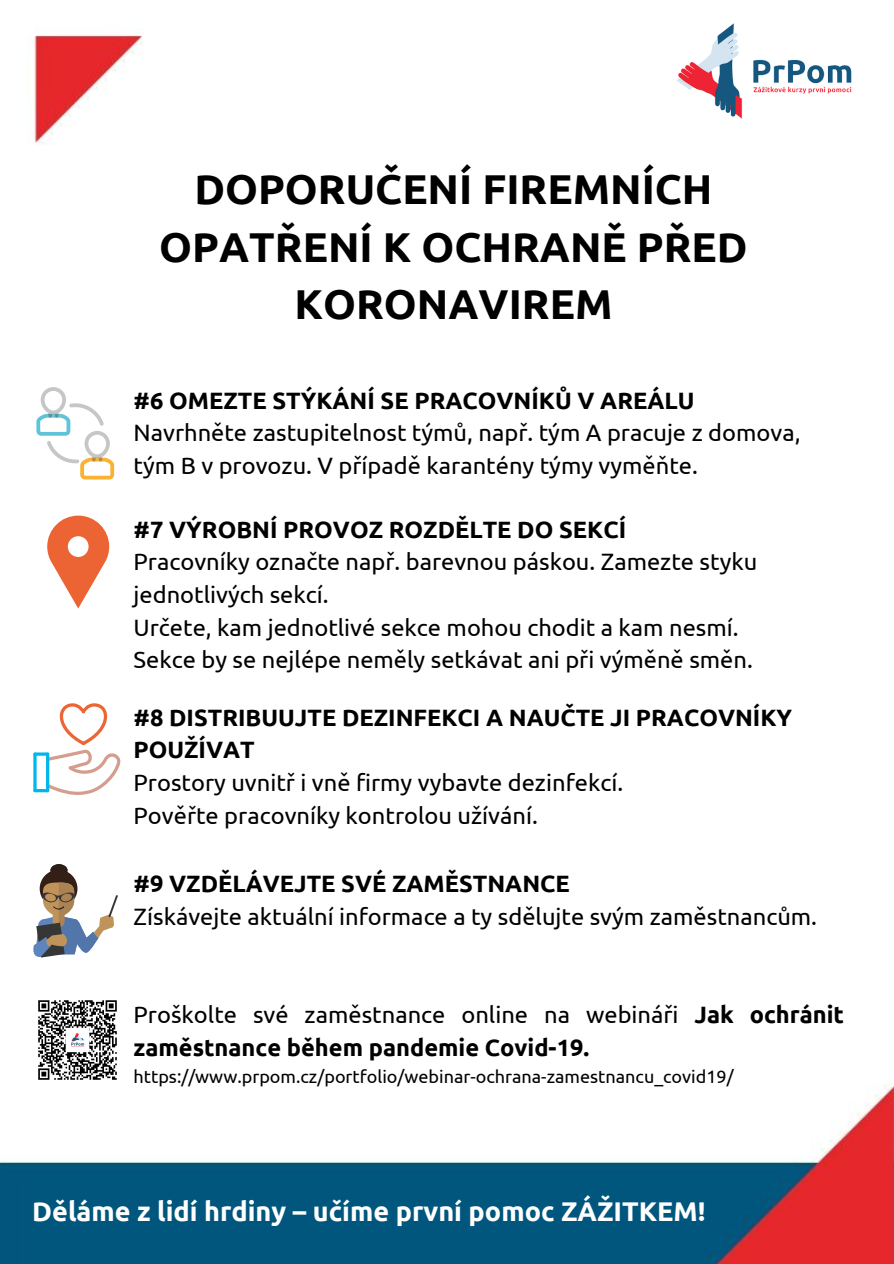
<style>
.page{position:relative;width:894px;height:1264px;background:#fff}
.page>*{position:absolute;margin:0;border:0;box-sizing:border-box;transform-origin:0 0}
.t1{font:700 41.7px/57.3px "Ubuntu";color:#000;text-align:center}
.t2{font:700 27px "Ubuntu";color:#fff}
.t3{font:23.7px/32.7px "Ubuntu";color:#000}
.t4{font:700 23.7px/32.7px "Ubuntu";color:#000}
.t5{font:18px "Ubuntu";color:#000}
.s1{font-weight:400}
</style>
<div class="page">
<img style="left:0;top:35px;width:893px;height:1228px">
<img style="left:667px;top:23px;width:218px;height:98px">
<svg style="left:47px;top:515px;width:62px;height:93px"></svg>
<svg style="left:36px;top:387px;width:78px;height:92px"></svg>
<svg style="left:33px;top:754px;width:2px;height:36px"></svg>
<svg style="left:35px;top:703px;width:86px;height:93px"></svg>
<svg style="left:50px;top:864px;width:17px;height:7px"></svg>
<div style="left:40px;top:869px;width:37px;height:38px;background:#341f17;border-radius:50%"></div>
<svg style="left:33px;top:882px;width:85px;height:75px"></svg>
<img style="left:35px;top:997px;width:85px;height:84px">
<h1 class="t1" style="left:159px;top:160px;width:589px">DOPORUČENÍ FIREMNÍCH<br>OPATŘENÍ K OCHRANĚ PŘED<br>KORONAVIREM</h1>
<p class="t4" style="left:133px;top:384px;width:562px">#6 OMEZTE STÝKÁNÍ SE PRACOVNÍKŮ V AREÁLU</p>
<p class="t3" style="left:133px;top:416px;width:668px">Navrhněte zastupitelnost týmů, např. tým A pracuje z domova, tým B v provozu. V případě karantény týmy vyměňte.</p>
<p class="t4" style="left:133px;top:512px;width:494px">#7 VÝROBNÍ PROVOZ ROZDĚLTE DO SEKCÍ</p>
<p class="t3" style="left:133px;top:545px;width:625px">Pracovníky označte např. barevnou páskou. Zamezte styku jednotlivých sekcí.<br>Určete, kam jednotlivé sekce mohou chodit a kam nesmí.<br>Sekce by se nejlépe neměly setkávat ani při výměně směn.</p>
<p class="t4" style="left:133px;top:700px;width:660px">#8 DISTRIBUUJTE DEZINFEKCI A NAUČTE JI PRACOVNÍKY<br>POUŽÍVAT</p>
<p class="t3" style="left:133px;top:765px;width:491px">Prostory uvnitř i vně firmy vybavte dezinfekcí.<br>Pověřte pracovníky kontrolou užívání.</p>
<p class="t4" style="left:133px;top:867px;width:437px">#9 VZDĚLÁVEJTE SVÉ ZAMĚSTNANCE</p>
<p class="t3" style="left:133px;top:899px;width:684px">Získávejte aktuální informace a ty sdělujte svým zaměstnancům.</p>
<p class="t4" style="left:133px;top:997px;width:711px"><span class="s1">Proškolte své zaměstnance online na webináři</span> Jak ochránit zaměstnance během pandemie Covid-19.</p>
<p class="t5" style="left:133px;top:1065px;width:601px">https://www.prpom.cz/portfolio/webinar-ochrana-zamestnancu_covid19/</p>
<p class="t2" style="left:32px;top:1195px;width:674px">Děláme z lidí hrdiny – učíme první pomoc ZÁŽITKEM!</p>
</div>
